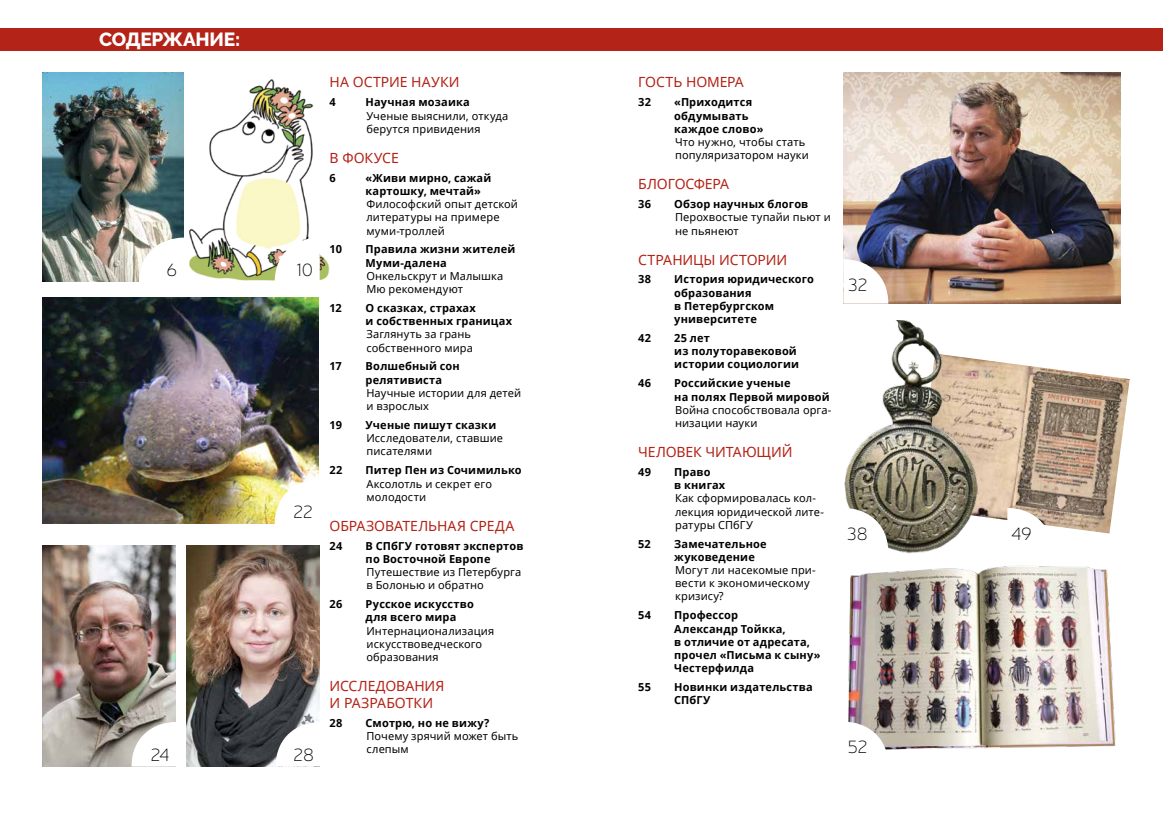
<style>
.page{position:relative;width:1163px;height:823px;background:#fff}
.page>*{position:absolute;margin:0;border:0;box-sizing:border-box;transform-origin:0 0}
.t1{font:800 19px "Raleway";letter-spacing:-.015em;color:#fff}
.t2{font:100 18px "Neris";letter-spacing:-.02em;color:#000}
.t3{font:14px/16.8px "Noto Sans";letter-spacing:-.01em;color:#b32317}
.t4{font:14px "Noto Sans";letter-spacing:.01em;color:#b32317}
.t5{font:700 11px/13.2px "Noto Sans";letter-spacing:.015em;color:#000}
.t6{font:11px/13.2px "Noto Sans";letter-spacing:.01em;color:#000}
</style>
<div class="page">
<div style="left:0;top:28px;width:1162px;height:22px;background:#b32317"></div>
<img style="left:978px;top:359px;width:151px;height:174px">
<img style="left:843px;top:72px;width:277px;height:231px">
<img style="left:186px;top:545px;width:133px;height:220px">
<img style="left:43px;top:298px;width:275px;height:225px">
<img style="left:189px;top:79px;width:140px;height:202px">
<svg style="left:274px;top:237px;width:45px;height:44px"></svg>
<svg style="left:274px;top:479px;width:44px;height:45px"></svg>
<svg style="left:275px;top:721px;width:45px;height:45px"></svg>
<svg style="left:843px;top:259px;width:45px;height:44px"></svg>
<img style="left:43px;top:72px;width:141px;height:209px">
<svg style="left:139px;top:237px;width:45px;height:44px"></svg>
<img style="left:43px;top:545px;width:133px;height:220px">
<svg style="left:131px;top:721px;width:45px;height:45px"></svg>
<img style="left:844px;top:320px;width:134px;height:233px">
<svg style="left:844px;top:507px;width:44px;height:45px"></svg>
<svg style="left:1007px;top:507px;width:45px;height:26px"></svg>
<img style="left:848px;top:565px;width:268px;height:185px">
<svg style="left:848px;top:721px;width:40px;height:29px"></svg>
<h1 class="t1" style="left:99px;top:29px;width:143px">СОДЕРЖАНИЕ:</h1>
<h2 class="t2" style="left:167px;top:259px;width:12px">6</h2>
<h2 class="t2" style="left:150px;top:743px;width:21px">24</h2>
<h2 class="t2" style="left:296px;top:259px;width:18px">10</h2>
<h2 class="t2" style="left:293px;top:501px;width:21px">22</h2>
<h2 class="t2" style="left:293px;top:743px;width:22px">28</h2>
<p class="t4" style="left:329px;top:73px;width:132px">НА ОСТРИЕ НАУКИ</p>
<p class="t5" style="left:329px;top:95px;width:8px">4</p>
<p class="t5" style="left:365px;top:95px;width:106px">Научная мозаика</p>
<p class="t6" style="left:366px;top:109px;width:143px">Ученые выяснили, откуда берутся привидения</p>
<p class="t3" style="left:329px;top:149px;width:71px">В ФОКУСЕ</p>
<p class="t5" style="left:329px;top:171px;width:8px">6</p>
<p class="t5" style="left:365px;top:171px;width:127px">«Живи мирно, сажай картошку, мечтай»</p>
<p class="t6" style="left:366px;top:197px;width:153px">Философский опыт детской литературы на примере муми-троллей</p>
<p class="t5" style="left:329px;top:242px;width:14px">10</p>
<p class="t5" style="left:365px;top:242px;width:151px">Правила жизни жителей<br>Муми-далена</p>
<p class="t6" style="left:366px;top:269px;width:138px">Онкельскрут и Малышка<br>Мю рекомендуют</p>
<p class="t5" style="left:329px;top:301px;width:14px">12</p>
<p class="t5" style="left:365px;top:301px;width:148px">О сказках, страхах<br>и собственных границах</p>
<p class="t6" style="left:366px;top:327px;width:108px">Заглянуть за грань собственного мира</p>
<p class="t5" style="left:329px;top:359px;width:14px">17</p>
<p class="t5" style="left:365px;top:359px;width:96px">Волшебный сон релятивиста</p>
<p class="t6" style="left:366px;top:386px;width:156px">Научные истории для детей и взрослых</p>
<p class="t5" style="left:329px;top:418px;width:14px">19</p>
<p class="t5" style="left:365px;top:418px;width:132px">Ученые пишут сказки</p>
<p class="t6" style="left:366px;top:431px;width:138px">Исследователи, ставшие писателями</p>
<p class="t5" style="left:329px;top:463px;width:14px">22</p>
<p class="t5" style="left:365px;top:463px;width:157px">Питер Пен из Сочимилько</p>
<p class="t6" style="left:366px;top:476px;width:127px">Аксолотль и секрет его молодости</p>
<p class="t3" style="left:329px;top:516px;width:186px">ОБРАЗОВАТЕЛЬНАЯ СРЕДА</p>
<p class="t5" style="left:329px;top:538px;width:14px">24</p>
<p class="t5" style="left:365px;top:538px;width:159px">В СПбГУ готовят экспертов по Восточной Европе</p>
<p class="t6" style="left:366px;top:565px;width:156px">Путешествие из Петербурга в Болонью и обратно</p>
<p class="t5" style="left:329px;top:597px;width:14px">26</p>
<p class="t5" style="left:365px;top:597px;width:110px">Русское искусство для всего мира</p>
<p class="t6" style="left:366px;top:623px;width:129px">Интернационализация искусствоведческого образования</p>
<p class="t3" style="left:329px;top:677px;width:116px">ИССЛЕДОВАНИЯ<br>И РАЗРАБОТКИ</p>
<p class="t5" style="left:329px;top:715px;width:14px">28</p>
<p class="t5" style="left:365px;top:715px;width:125px">Смотрю, но не вижу?</p>
<p class="t6" style="left:366px;top:728px;width:153px">Почему зрячий может быть слепым</p>
<p class="t3" style="left:638px;top:73px;width:107px">ГОСТЬ НОМЕРА</p>
<p class="t5" style="left:638px;top:95px;width:14px">32</p>
<p class="t5" style="left:674px;top:95px;width:91px">«Приходится обдумывать каждое слово»</p>
<p class="t6" style="left:675px;top:135px;width:135px">Что нужно, чтобы стать популяризатором науки</p>
<p class="t3" style="left:638px;top:175px;width:92px">БЛОГОСФЕРА</p>
<p class="t5" style="left:638px;top:197px;width:14px">36</p>
<p class="t5" style="left:674px;top:197px;width:135px">Обзор научных блогов</p>
<p class="t6" style="left:675px;top:210px;width:157px">Перохвостые тупайи пьют и не пьянеют</p>
<p class="t3" style="left:638px;top:250px;width:150px">СТРАНИЦЫ ИСТОРИИ</p>
<p class="t5" style="left:638px;top:272px;width:14px">38</p>
<p class="t5" style="left:674px;top:272px;width:141px">История юридического образования<br>в Петербургском университете</p>
<p class="t5" style="left:638px;top:331px;width:14px">42</p>
<p class="t5" style="left:674px;top:331px;width:126px">25 лет<br>из полуторавековой истории социологии</p>
<p class="t5" style="left:638px;top:376px;width:14px">46</p>
<p class="t5" style="left:674px;top:376px;width:157px">Российские ученые<br>на полях Первой мировой</p>
<p class="t6" style="left:675px;top:402px;width:158px">Война способствовала орга&shy;низации науки</p>
<p class="t3" style="left:638px;top:443px;width:156px">ЧЕЛОВЕК ЧИТАЮЩИЙ</p>
<p class="t5" style="left:638px;top:464px;width:14px">49</p>
<p class="t5" style="left:674px;top:464px;width:52px">Право<br>в книгах</p>
<p class="t6" style="left:675px;top:491px;width:150px">Как сформировалась кол&shy;лекция юридической лите&shy;ратуры СПбГУ</p>
<p class="t5" style="left:638px;top:536px;width:14px">52</p>
<p class="t5" style="left:674px;top:536px;width:94px">Замечательное жуковедение</p>
<p class="t6" style="left:675px;top:563px;width:142px">Могут ли насекомые при&shy;вести к экономическому кризису?</p>
<p class="t5" style="left:638px;top:608px;width:14px">54</p>
<p class="t5" style="left:674px;top:608px;width:148px">Профессор<br>Александр Тойкка,<br>в отличие от адресата, прочел «Письма к сыну»<br>Честерфилда</p>
<p class="t5" style="left:638px;top:679px;width:14px">55</p>
<p class="t5" style="left:674px;top:679px;width:140px">Новинки издательства<br>СПбГУ</p>
<h2 class="t2" style="left:847px;top:273px;width:21px">32</h2>
<h2 class="t2" style="left:846px;top:522px;width:22px">38</h2>
<h2 class="t2" style="left:1010px;top:522px;width:22px">49</h2>
<h2 class="t2" style="left:847px;top:735px;width:22px">52</h2>
</div>
